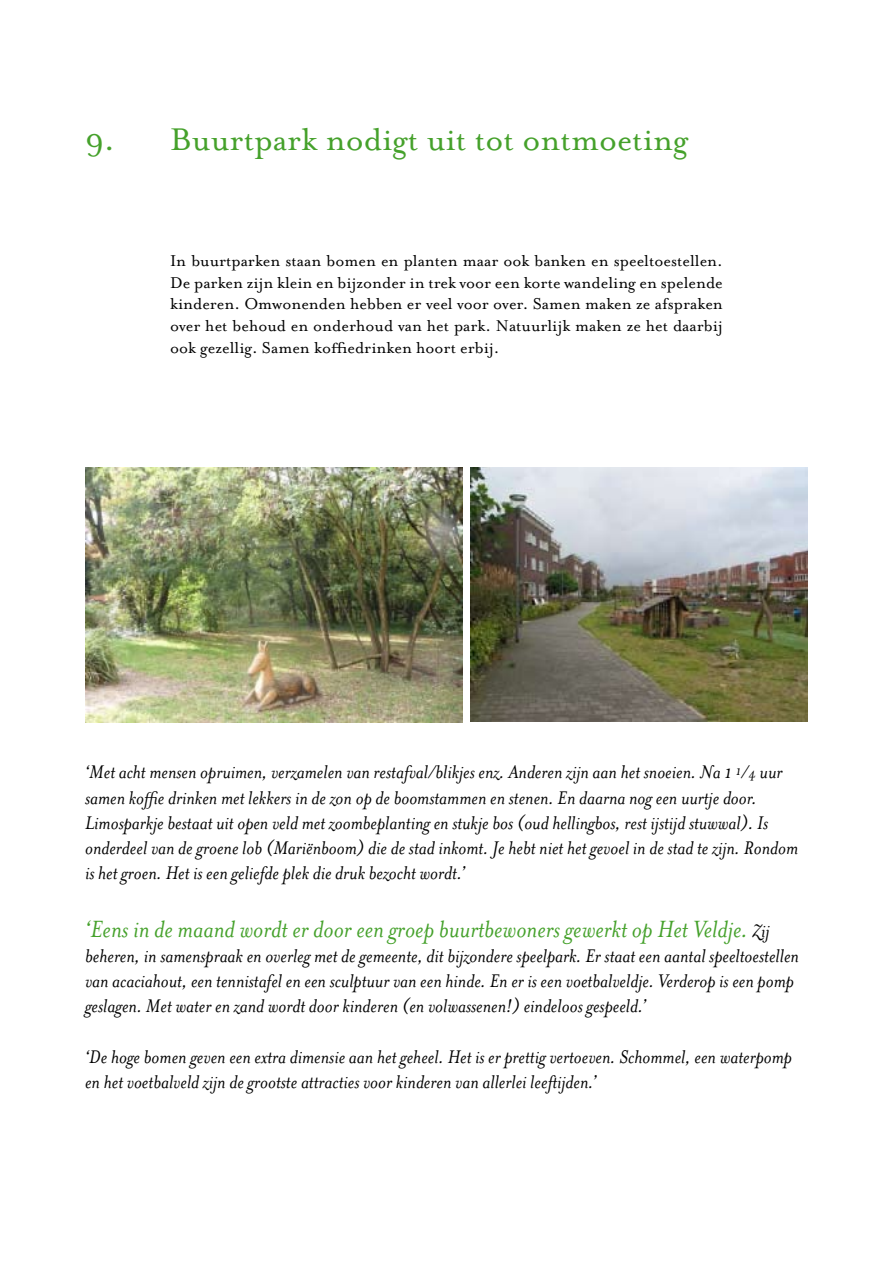
<style>
.page{position:relative;width:893px;height:1263px;background:#fff}
.page>*{position:absolute;margin:0;border:0;box-sizing:border-box;transform-origin:0 0}
.t1{font:36px "Mrs Eaves Roman";color:#45a12b}
.t2{font:italic 27px "Mrs Eaves";color:#45a12b}
.t3{font:italic 21px/25.2px "Mrs Eaves";color:#000}
.t4{font:18px/21.6px "Mrs Eaves Roman";color:#000;text-align:justify}
.s1{font-size:15px}
.s2{font-size:21px;color:#000}
</style>
<div class="page">
<img style="left:85px;top:468px;width:377px;height:255px">
<img style="left:471px;top:468px;width:337px;height:253px">
<h1 class="t1" style="left:85px;top:120px;width:605px">9. Buurtpark nodigt uit tot ontmoeting</h1>
<p class="t4" style="left:170px;top:250px;width:554px">In buurtparken staan bomen en planten maar ook banken en speeltoestellen.<br>De parken zijn klein en bijzonder in trek voor een korte wandeling en spelende kinderen. Omwonenden hebben er veel voor over. Samen maken ze afspraken over het behoud en onderhoud van het park. Natuurlijk maken ze het daarbij ook gezellig. Samen koffiedrinken hoort erbij.</p>
<p class="t3" style="left:85px;top:760px;width:715px">‘Met acht mensen opruimen, verzamelen van restafval/blikjes enz. Anderen zijn aan het snoeien. Na 1 <span class="s1">1</span>/<span class="s1">4</span> uur samen koffie drinken met lekkers in de zon op de boomstammen en stenen. En daarna nog een uurtje door.<br>Limosparkje bestaat uit open veld met zoombeplanting en stukje bos (oud hellingbos, rest ijstijd stuwwal). Is onderdeel van de groene lob (Mariënboom) die de stad inkomt. Je hebt niet het gevoel in de stad te zijn. Rondom is het groen. Het is een geliefde plek die druk bezocht wordt.’</p>
<p class="t2" style="left:85px;top:914px;width:686px">‘Eens in de maand wordt er door een groep buurtbewoners gewerkt op Het Veldje. <span class="s2">Zij</span></p>
<p class="t3" style="left:85px;top:943px;width:715px">beheren, in samenspraak en overleg met de gemeente, dit bijzondere speelpark. Er staat een aantal speeltoestellen van acaciahout, een tennistafel en een sculptuur van een hinde. En er is een voetbalveldje. Verderop is een pomp geslagen. Met water en zand wordt door kinderen (en volwassenen!) eindeloos gespeeld.’</p>
<p class="t3" style="left:85px;top:1044px;width:708px">‘De hoge bomen geven een extra dimensie aan het geheel. Het is er prettig vertoeven. Schommel, een waterpomp en het voetbalveld zijn de grootste attracties voor kinderen van allerlei leeftijden.’</p>
</div>
